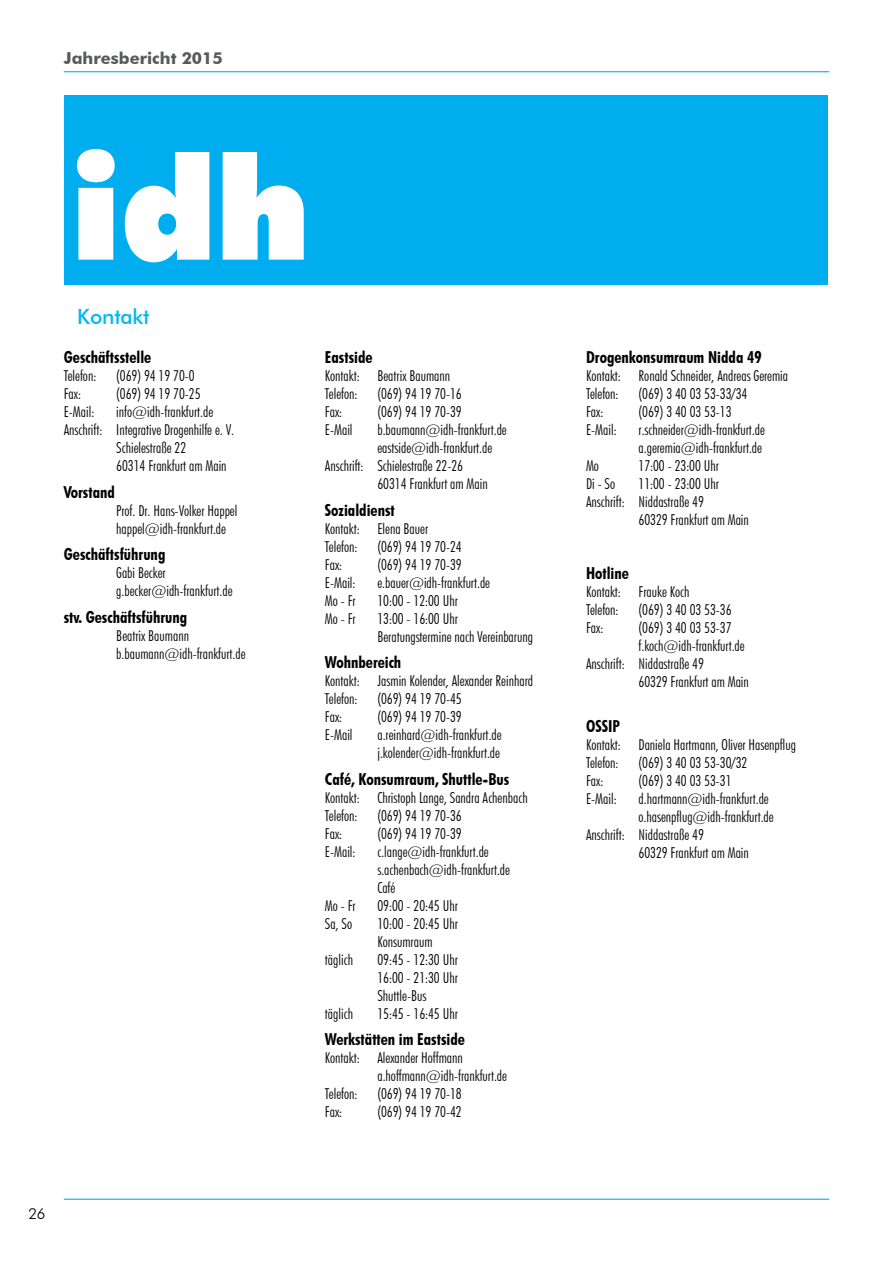
<style>
.page{position:relative;width:893px;height:1263px;background:#fff}
.page>*{position:absolute;margin:0;border:0;box-sizing:border-box;transform-origin:0 0}
.t1{font:900 142.2px "Futura BT";color:#fff}
.t2{font:500 21px "Futura BT";letter-spacing:-.01em;color:#00b9f1}
.t3{font:700 condensed 16.5px "Futura BT";color:#000}
.t4{font:700 16.5px "Futura BT";color:#58595b}
.t5{font:300 condensed 15px/18px "Futura BT";color:#000}
.t6{font:300 15px "Futura BT";color:#000}
</style>
<div class="page">
<hr style="left:64px;top:71px;width:765px;height:1px;background:#00aeef">
<hr style="left:64px;top:1198px;width:765px;height:2px;background:#00aeef">
<div style="left:65px;top:95px;width:763px;height:190px;background:#00aeef"></div>
<p class="t4" style="left:64px;top:48px;width:161px">Jahresbericht 2015</p>
<h1 class="t1" style="left:70px;top:123px;width:242px">idh</h1>
<h2 class="t2" style="left:77px;top:304px;width:74px">Kontakt</h2>
<p class="t3" style="left:64px;top:347px;width:89px">Geschäftsstelle</p>
<p class="t5" style="left:64px;top:367px;width:34px">Telefon:</p>
<p class="t5" style="left:116px;top:367px;width:80px">(069) 94 19 70-0</p>
<p class="t5" style="left:64px;top:385px;width:19px">Fax:</p>
<p class="t5" style="left:116px;top:385px;width:86px">(069) 94 19 70-25</p>
<p class="t5" style="left:64px;top:403px;width:32px">E-Mail:</p>
<p class="t5" style="left:116px;top:403px;width:99px">info@idh-frankfurt.de</p>
<p class="t5" style="left:64px;top:421px;width:172px">Anschrift: Integrative Drogenhilfe e. V.</p>
<p class="t5" style="left:116px;top:439px;width:71px">Schielestraße 22</p>
<p class="t5" style="left:116px;top:457px;width:112px">60314 Frankfurt am Main</p>
<p class="t3" style="left:64px;top:482px;width:53px">Vorstand</p>
<p class="t5" style="left:116px;top:501px;width:123px">Prof. Dr. Hans-Volker Happel happel@idh-frankfurt.de</p>
<p class="t3" style="left:64px;top:544px;width:103px">Geschäftsführung</p>
<p class="t5" style="left:116px;top:564px;width:118px">Gabi Becker g.becker@idh-frankfurt.de</p>
<p class="t3" style="left:64px;top:607px;width:125px">stv. Geschäftsführung</p>
<p class="t5" style="left:116px;top:626px;width:131px">Beatrix Baumann b.baumann@idh-frankfurt.de</p>
<p class="t3" style="left:325px;top:347px;width:49px">Eastside</p>
<p class="t5" style="left:325px;top:367px;width:127px">Kontakt: Beatrix Baumann<br>Telefon:</p>
<p class="t5" style="left:377px;top:385px;width:86px">(069) 94 19 70-16</p>
<p class="t5" style="left:325px;top:403px;width:19px">Fax:</p>
<p class="t5" style="left:377px;top:403px;width:86px">(069) 94 19 70-39</p>
<p class="t5" style="left:325px;top:421px;width:29px">E-Mail</p>
<p class="t5" style="left:377px;top:421px;width:131px">b.baumann@idh-frankfurt.de</p>
<p class="t5" style="left:377px;top:439px;width:116px">eastside@idh-frankfurt.de</p>
<p class="t5" style="left:325px;top:457px;width:140px">Anschrift: Schielestraße 22-26</p>
<p class="t5" style="left:377px;top:475px;width:112px">60314 Frankfurt am Main</p>
<p class="t3" style="left:325px;top:500px;width:71px">Sozialdienst</p>
<p class="t5" style="left:325px;top:519px;width:105px">Kontakt: Elena Bauer<br>Telefon:</p>
<p class="t5" style="left:377px;top:537px;width:86px">(069) 94 19 70-24</p>
<p class="t5" style="left:325px;top:555px;width:19px">Fax:</p>
<p class="t5" style="left:377px;top:555px;width:86px">(069) 94 19 70-39</p>
<p class="t5" style="left:325px;top:573px;width:32px">E-Mail:</p>
<p class="t5" style="left:377px;top:573px;width:114px">e.bauer@idh-frankfurt.de</p>
<p class="t5" style="left:325px;top:591px;width:32px">Mo - Fr</p>
<p class="t5" style="left:377px;top:591px;width:82px">10:00 - 12:00 Uhr</p>
<p class="t5" style="left:325px;top:609px;width:32px">Mo - Fr</p>
<p class="t5" style="left:377px;top:609px;width:157px">13:00 - 16:00 Uhr<br>Beratungstermine nach Vereinbarung</p>
<p class="t3" style="left:325px;top:652px;width:78px">Wohnbereich</p>
<p class="t5" style="left:325px;top:672px;width:210px">Kontakt: Jasmin Kolender, Alexander Reinhard<br>Telefon:</p>
<p class="t5" style="left:377px;top:690px;width:86px">(069) 94 19 70-45</p>
<p class="t5" style="left:325px;top:708px;width:19px">Fax:</p>
<p class="t5" style="left:377px;top:708px;width:86px">(069) 94 19 70-39</p>
<p class="t5" style="left:325px;top:726px;width:29px">E-Mail</p>
<p class="t5" style="left:377px;top:726px;width:126px">a.reinhard@idh-frankfurt.de j.kolender@idh-frankfurt.de</p>
<p class="t3" style="left:325px;top:769px;width:186px">Café, Konsumraum, Shuttle-Bus</p>
<p class="t5" style="left:325px;top:788px;width:204px">Kontakt: Christoph Lange, Sandra Achenbach<br>Telefon:</p>
<p class="t5" style="left:377px;top:806px;width:86px">(069) 94 19 70-36</p>
<p class="t5" style="left:325px;top:824px;width:19px">Fax:</p>
<p class="t5" style="left:377px;top:824px;width:86px">(069) 94 19 70-39</p>
<p class="t5" style="left:325px;top:842px;width:32px">E-Mail:</p>
<p class="t5" style="left:377px;top:842px;width:134px">c.lange@idh-frankfurt.de s.achenbach@idh-frankfurt.de<br>Café</p>
<p class="t5" style="left:325px;top:896px;width:32px">Mo - Fr</p>
<p class="t5" style="left:377px;top:896px;width:82px">09:00 - 20:45 Uhr</p>
<p class="t5" style="left:325px;top:914px;width:29px">Sa, So</p>
<p class="t5" style="left:377px;top:914px;width:82px">10:00 - 20:45 Uhr<br>Konsumraum</p>
<p class="t5" style="left:325px;top:950px;width:30px">täglich</p>
<p class="t5" style="left:377px;top:950px;width:82px;text-align:justify">09:45 - 12:30 Uhr 16:00 - 21:30 Uhr Shuttle-Bus</p>
<p class="t5" style="left:325px;top:1004px;width:30px">täglich</p>
<p class="t5" style="left:377px;top:1004px;width:82px">15:45 - 16:45 Uhr</p>
<p class="t3" style="left:325px;top:1029px;width:142px">Werkstätten im Eastside</p>
<p class="t5" style="left:325px;top:1049px;width:139px">Kontakt: Alexander Hoffmann</p>
<p class="t5" style="left:377px;top:1067px;width:131px">a.hoffmann@idh-frankfurt.de</p>
<p class="t5" style="left:325px;top:1085px;width:34px">Telefon:</p>
<p class="t5" style="left:377px;top:1085px;width:86px">(069) 94 19 70-18</p>
<p class="t5" style="left:325px;top:1103px;width:19px">Fax:</p>
<p class="t5" style="left:377px;top:1103px;width:86px">(069) 94 19 70-42</p>
<p class="t6" style="left:28px;top:1205px;width:19px">26</p>
<p class="t3" style="left:586px;top:347px;width:177px">Drogenkonsumraum Nidda 49</p>
<p class="t5" style="left:586px;top:367px;width:204px">Kontakt: Ronald Schneider, Andreas Geremia<br>Telefon:</p>
<p class="t5" style="left:639px;top:385px;width:110px">(069) 3 40 03 53-33/34</p>
<p class="t5" style="left:586px;top:403px;width:19px">Fax:</p>
<p class="t5" style="left:639px;top:403px;width:95px">(069) 3 40 03 53-13</p>
<p class="t5" style="left:586px;top:421px;width:32px">E-Mail:</p>
<p class="t5" style="left:639px;top:421px;width:128px">r.schneider@idh-frankfurt.de a.geremia@idh-frankfurt.de</p>
<p class="t5" style="left:586px;top:457px;width:14px">Mo</p>
<p class="t5" style="left:639px;top:457px;width:82px">17:00 - 23:00 Uhr</p>
<p class="t5" style="left:586px;top:475px;width:31px">Di - So</p>
<p class="t5" style="left:586px;top:475px;width:134px;text-indent:52px">11:00 - 23:00 Uhr<br>Anschrift: Niddastraße 49</p>
<p class="t5" style="left:639px;top:511px;width:112px">60329 Frankfurt am Main</p>
<p class="t3" style="left:586px;top:563px;width:44px">Hotline</p>
<p class="t5" style="left:586px;top:583px;width:105px">Kontakt: Frauke Koch<br>Telefon:</p>
<p class="t5" style="left:639px;top:601px;width:95px">(069) 3 40 03 53-36</p>
<p class="t5" style="left:586px;top:619px;width:19px">Fax:</p>
<p class="t5" style="left:639px;top:619px;width:95px">(069) 3 40 03 53-37</p>
<p class="t5" style="left:639px;top:637px;width:108px">f.koch@idh-frankfurt.de</p>
<p class="t5" style="left:586px;top:655px;width:119px">Anschrift: Niddastraße 49</p>
<p class="t5" style="left:639px;top:673px;width:112px">60329 Frankfurt am Main</p>
<p class="t3" style="left:586px;top:716px;width:35px">OSSIP</p>
<p class="t5" style="left:586px;top:735px;width:211px">Kontakt: Daniela Hartmann, Oliver Hasenpflug<br>Telefon:</p>
<p class="t5" style="left:639px;top:753px;width:110px">(069) 3 40 03 53-30/32</p>
<p class="t5" style="left:586px;top:771px;width:19px">Fax:</p>
<p class="t5" style="left:639px;top:771px;width:95px">(069) 3 40 03 53-31</p>
<p class="t5" style="left:586px;top:789px;width:32px">E-Mail:</p>
<p class="t5" style="left:639px;top:789px;width:132px">d.hartmann@idh-frankfurt.de</p>
<p class="t5" style="left:639px;top:807px;width:137px">o.hasenpflug@idh-frankfurt.de</p>
<p class="t5" style="left:586px;top:825px;width:119px">Anschrift: Niddastraße 49</p>
<p class="t5" style="left:639px;top:843px;width:112px">60329 Frankfurt am Main</p>
</div>
